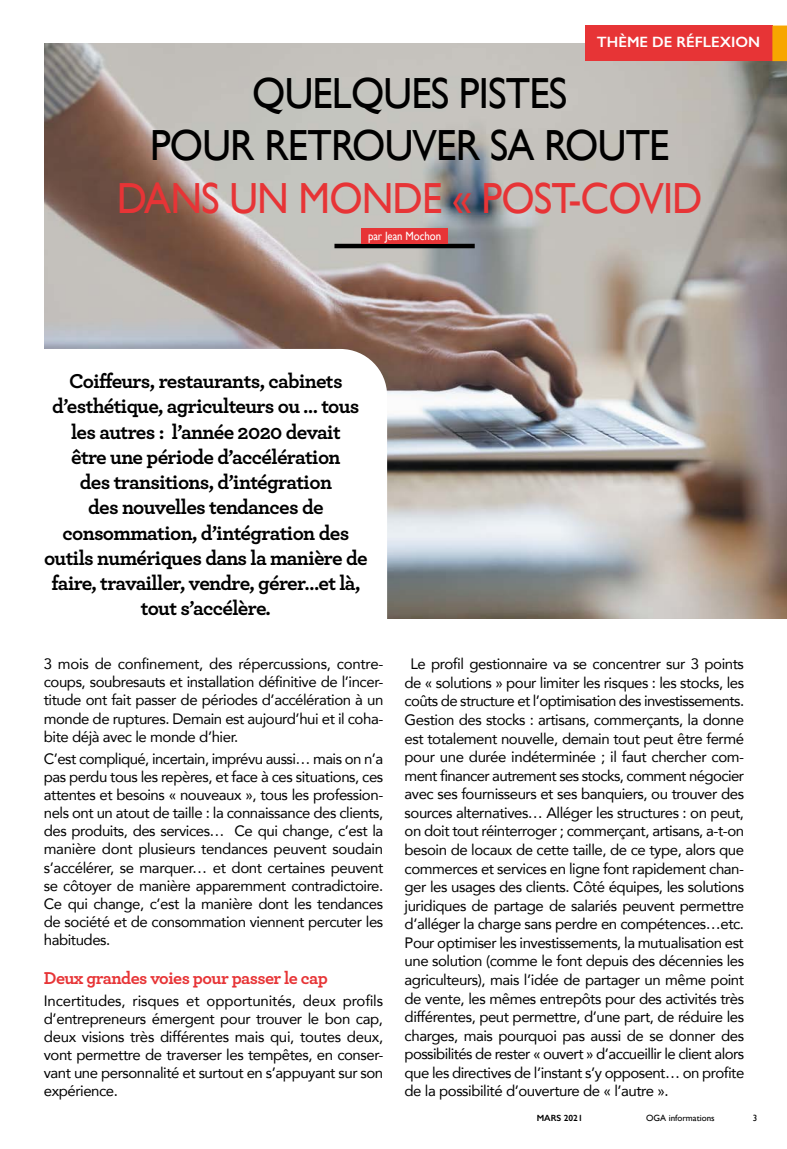
<style>
.page{position:relative;width:787px;height:1149px;background:#fff}
.page>*{position:absolute;margin:0;border:0;box-sizing:border-box;transform-origin:0 0}
.t1{font:43.5px/52.2px "Gill Sans";letter-spacing:-.02em;color:#000;text-align:center;scale:.93 1}
.t2{font:43.5px "Gill Sans";letter-spacing:-.02em;color:#e73436;scale:.93 1}
.t3{font:700 21px/25.2px "Archer";letter-spacing:-.03em;color:#000;text-align:center}
.t4{font:700 18px "Archer";letter-spacing:-.03em;color:#e73436}
.t5{font:15px/18.6px "Avenir";letter-spacing:-.03em;color:#000;text-align:justify}
.t6{font:600 15px "Gill Sans";color:#fff}
.t7{font:12px "Gill Sans";letter-spacing:-.005em;color:#fff;scale:.9 1}
.t8{font:9px "Gill Sans";color:#000}
.t9{font:600 9px "Gill Sans";color:#000}
</style>
<div class="page">
<img style="left:44px;top:44px;width:743px;height:574px">
<div style="left:0;top:349px;width:387px;height:431px;background:#fff;border-radius:47px"></div>
<div style="left:585px;top:26px;width:187px;height:35px;background:#e73436"></div>
<svg style="left:772px;top:26px;width:15px;height:35px"></svg>
<hr style="left:334px;top:244px;width:140px;height:4px;background:#000">
<div style="left:361px;top:228px;width:87px;height:16px;background:#e73436"></div>
<p class="t6" style="left:597px;top:33px;width:165px">THÈME DE RÉFLEXION</p>
<h1 class="t1" style="left:150px;top:67px;width:560px">QUELQUES PISTES<br>POUR RETROUVER SA ROUTE</h1>
<h1 class="t2" style="left:117px;top:172px;width:631px">DANS UN MONDE « POST-COVID</h1>
<p class="t7" style="left:368px;top:228px;width:83px">par Jean Mochon</p>
<p class="t3" style="left:44px;top:367px;width:325px">Coiffeurs, restaurants, cabinets d’esthétique, agriculteurs ou … tous les autres : l’année 2020 devait<br>être une période d’accélération<br>des transitions, d’intégration<br>des nouvelles tendances de consommation, d’intégration des outils numériques dans la manière de faire, travailler, vendre, gérer…et là, tout s’accélère.</p>
<p class="t5" style="left:44px;top:654px;width:341px;line-height:18.1px">3 mois de confinement, des répercussions, contre&shy;coups, soubresauts et installation définitive de l’incer&shy;titude ont fait passer de périodes d’accélération à un monde de ruptures. Demain est aujourd’hui et il coha&shy;bite déjà avec le monde d’hier.</p>
<p class="t5" style="left:44px;top:749px;width:341px;line-height:18.1px">C’est compliqué, incertain, imprévu aussi… mais on n’a pas perdu tous les repères, et face à ces situations, ces attentes et besoins « nouveaux », tous les profession&shy;nels ont un atout de taille : la connaissance des clients, des produits, des services… Ce qui change, c’est la manière dont plusieurs tendances peuvent soudain s’accélérer, se marquer… et dont certaines peuvent se côtoyer de manière apparemment contradictoire.<br>Ce qui change, c’est la manière dont les tendances de société et de consommation viennent percuter les habitudes.</p>
<p class="t4" style="left:44px;top:963px;width:285px">Deux grandes voies pour passer le cap</p>
<p class="t5" style="left:44px;top:990px;width:341px;line-height:18px">Incertitudes, risques et opportunités, deux profils d’entrepreneurs émergent pour trouver le bon cap, deux visions très différentes mais qui, toutes deux, vont permettre de traverser les tempêtes, en conser&shy;vant une personnalité et surtout en s’appuyant sur son expérience.</p>
<p class="t5" style="left:404px;top:654px;width:341px;text-indent:6px">Le profil gestionnaire va se concentrer sur 3 points de « solutions » pour limiter les risques : les stocks, les coûts de structure et l’optimisation des investissements.<br>Gestion des stocks : artisans, commerçants, la donne est totalement nouvelle, demain tout peut être fermé pour une durée indéterminée ; il faut chercher com&shy;ment financer autrement ses stocks, comment négocier avec ses fournisseurs et ses banquiers, ou trouver des sources alternatives… Alléger les structures : on peut, on doit tout réinterroger ; commerçant, artisans, a-t-on besoin de locaux de cette taille, de ce type, alors que commerces et services en ligne font rapidement chan&shy;ger les usages des clients. Côté équipes, les solutions juridiques de partage de salariés peuvent permettre d’alléger la charge sans perdre en compétences…etc.<br>Pour optimiser les investissements, la mutualisation est une solution (comme le font depuis des décennies les agriculteurs), mais l’idée de partager un même point de vente, les mêmes entrepôts pour des activités très différentes, peut permettre, d’une part, de réduire les charges, mais pourquoi pas aussi de se donner des possibilités de rester « ouvert » d’accueillir le client alors que les directives de l’instant s’y opposent… on profite de la possibilité d’ouverture de « l’autre ».</p>
<p class="t9" style="left:536px;top:1112px;width:48px">MARS 2021</p>
<p class="t8" style="left:646px;top:1112px;width:70px">OGA informations</p>
<p class="t8" style="left:752px;top:1112px;width:6px">3</p>
</div>
